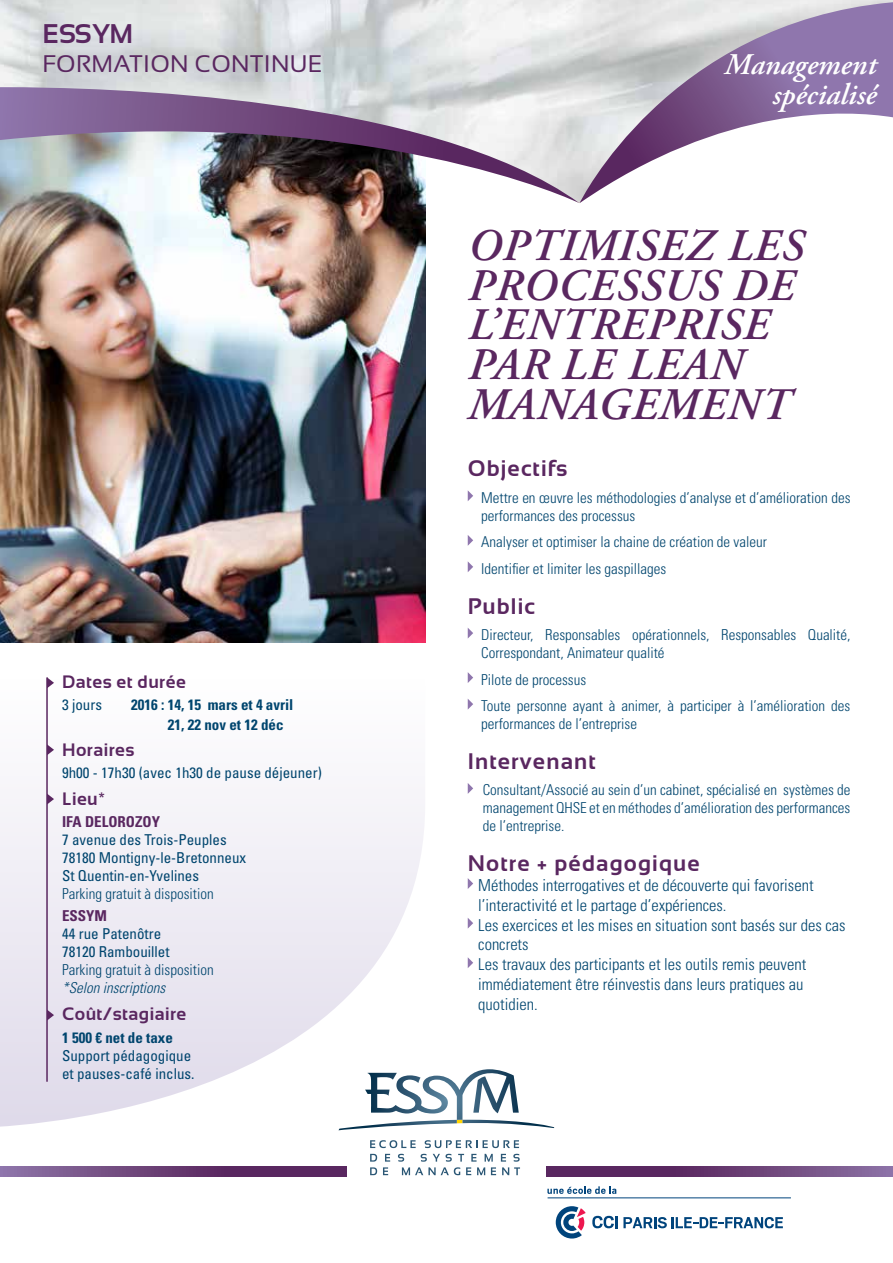
<style>
.page{position:relative;width:893px;height:1263px;background:#fff}
.page>*{position:absolute;margin:0;border:0;box-sizing:border-box;transform-origin:0 0}
.t1{font:italic 600 45px/39.8px "Adobe Garamond Pro";letter-spacing:.025em;color:#5a2760}
.t2{font:italic 600 30px/30px "Adobe Garamond Pro";color:#fff;text-align:right}
.t3{font:700 27px "Sansation";letter-spacing:.01em;color:#5a2760}
.t4{font:24px "Sansation";letter-spacing:.01em;color:#5a2760}
.t5{font:700 22.5px "Sansation";letter-spacing:.05em;color:#5a2760}
.t6{font:700 18px "Sansation";letter-spacing:.025em;color:#5a2760}
.t7{font:300 condensed 16.5px/19.8px "Univers LT Std";color:#00456e}
.t8{font:300 condensed 15px/18px "Univers LT Std";color:#00456e}
.t9{font:condensed 15px/18px "Univers LT Std";color:#00456e}
.t10{font:700 condensed 15px/19.2px "Univers LT Std";color:#00456e}
.t11{font:italic 300 condensed 15px "Univers LT Std";color:#00456e}
.t12{font:700 condensed 15px "Univers LT Std";color:#5a2760}
</style>
<div class="page">
<img style="left:0;top:203px;width:425px;height:439px">
<img style="left:0;top:0;width:893px;height:87px">
<svg style="left:0;top:799px;width:425px;height:328px;fill:#efecf4"></svg>
<svg style="left:579px;top:2px;width:314px;height:201px"></svg>
<hr style="left:46px;top:677px;width:2px;height:405px;background:#5a2760">
<img style="left:0;top:87px;width:579px;height:116px">
<svg style="left:0;top:1166px;width:347px;height:10px;background:#6a4076"></svg>
<svg style="left:546px;top:1166px;width:347px;height:10px;background:#693e75"></svg>
<svg style="left:338px;top:1063px;width:216px;height:67px"></svg>
<svg style="left:370px;top:1140px;width:46px;height:8px"></svg>
<svg style="left:425px;top:1140px;width:94px;height:8px"></svg>
<svg style="left:370px;top:1154px;width:7px;height:7px"></svg>
<svg style="left:385px;top:1154px;width:5px;height:7px"></svg>
<svg style="left:370px;top:1167px;width:7px;height:8px"></svg>
<svg style="left:383px;top:1167px;width:5px;height:8px"></svg>
<svg style="left:398px;top:1154px;width:122px;height:21px"></svg>
<svg style="left:592px;top:1216px;width:191px;height:12px"></svg>
<svg style="left:556px;top:1206px;width:30px;height:32px"></svg>
<hr style="left:548px;top:1197px;width:243px;height:1px;background:#00447c">
<svg style="left:547px;top:1186px;width:69px;height:8px"></svg>
<svg style="left:47px;top:677px;width:7px;height:11px"></svg>
<svg style="left:47px;top:744px;width:7px;height:11px"></svg>
<svg style="left:48px;top:794px;width:6px;height:10px"></svg>
<svg style="left:48px;top:1010px;width:6px;height:10px"></svg>
<svg style="left:468px;top:490px;width:5px;height:11px"></svg>
<svg style="left:468px;top:535px;width:5px;height:11px"></svg>
<svg style="left:468px;top:561px;width:5px;height:11px"></svg>
<svg style="left:468px;top:628px;width:5px;height:10px"></svg>
<svg style="left:468px;top:672px;width:5px;height:11px"></svg>
<svg style="left:468px;top:699px;width:5px;height:10px"></svg>
<svg style="left:468px;top:783px;width:5px;height:11px"></svg>
<svg style="left:468px;top:878px;width:5px;height:11px"></svg>
<svg style="left:468px;top:918px;width:5px;height:10px"></svg>
<svg style="left:468px;top:957px;width:5px;height:11px"></svg>
<h3 class="t3" style="left:43px;top:19px;width:92px">ESSYM</h3>
<h3 class="t4" style="left:43px;top:50px;width:281px">FORMATION CONTINUE</h3>
<p class="t6" style="left:62px;top:672px;width:125px">Dates et durée</p>
<p class="t9" style="left:62px;top:696px;width:41px">3 jours</p>
<p class="t10" style="left:168px;top:695px;width:127px;text-indent:-37px">2016 : 14, 15 mars et 4 avril<br>21, 22 nov et 12 déc</p>
<p class="t6" style="left:62px;top:739px;width:74px">Horaires</p>
<p class="t9" style="left:62px;top:763px;width:261px">9h00 - 17h30 (avec 1h30 de pause déjeuner)</p>
<p class="t6" style="left:62px;top:788px;width:45px">Lieu*</p>
<p class="t12" style="left:62px;top:812px;width:100px">IFA DELOROZOY</p>
<p class="t9" style="left:62px;top:830px;width:186px">7 avenue des Trois-Peuples<br>78180 Montigny-le-Bretonneux<br>St Quentin-en-Yvelines</p>
<p class="t8" style="left:62px;top:885px;width:153px">Parking gratuit à disposition</p>
<p class="t12" style="left:62px;top:907px;width:47px">ESSYM</p>
<p class="t9" style="left:62px;top:925px;width:109px">44 rue Patenôtre<br>78120 Rambouillet</p>
<p class="t8" style="left:62px;top:961px;width:153px">Parking gratuit à disposition</p>
<p class="t11" style="left:62px;top:979px;width:105px">*Selon inscriptions</p>
<p class="t6" style="left:62px;top:1004px;width:126px">Coût/stagiaire</p>
<p class="t10" style="left:62px;top:1027px;width:112px">1 500 € net de taxe</p>
<p class="t9" style="left:62px;top:1046px;width:134px">Support pédagogique et pauses-café inclus.</p>
<h2 class="t2" style="left:725px;top:51px;width:153px">Management spécialisé</h2>
<h1 class="t1" style="left:468px;top:227px;width:337px">OPTIMISEZ LES<br>PROCESSUS DE<br>L’ENTREPRISE<br>PAR LE LEAN<br>MANAGEMENT</h1>
<h3 class="t5" style="left:468px;top:456px;width:101px">Objectifs</h3>
<p class="t8" style="left:481px;top:488px;width:371px">Mettre en œuvre les méthodologies d’analyse et d’amélioration des performances des processus</p>
<p class="t8" style="left:481px;top:529px;width:287px;line-height:26.5px">Analyser et optimiser la chaine de création de valeur<br>Identifier et limiter les gaspillages</p>
<h3 class="t5" style="left:468px;top:593px;width:69px">Public</h3>
<p class="t8" style="left:481px;top:626px;width:371px">Directeur, Responsables opérationnels, Responsables Qualité,<br>Correspondant, Animateur qualité</p>
<p class="t8" style="left:481px;top:666px;width:371px;line-height:26.5px">Pilote de processus<br>Toute personne ayant à animer, à participer à l’amélioration des</p>
<p class="t8" style="left:481px;top:715px;width:157px">performances de l’entreprise</p>
<h3 class="t5" style="left:468px;top:748px;width:130px">Intervenant</h3>
<p class="t8" style="left:483px;top:781px;width:369px;text-align:justify">Consultant/Associé au sein d’un cabinet, spécialisé en systèmes de management QHSE et en méthodes d’amélioration des performances de l’entreprise.</p>
<h3 class="t5" style="left:468px;top:851px;width:234px">Notre + pédagogique</h3>
<p class="t7" style="left:478px;top:875px;width:369px">Méthodes interrogatives et de découverte qui favorisent l’interactivité et le partage d’expériences.<br>Les exercices et les mises en situation sont basés sur des cas concrets<br>Les travaux des participants et les outils remis peuvent immédiatement être réinvestis dans leurs pratiques au quotidien.</p>
</div>
